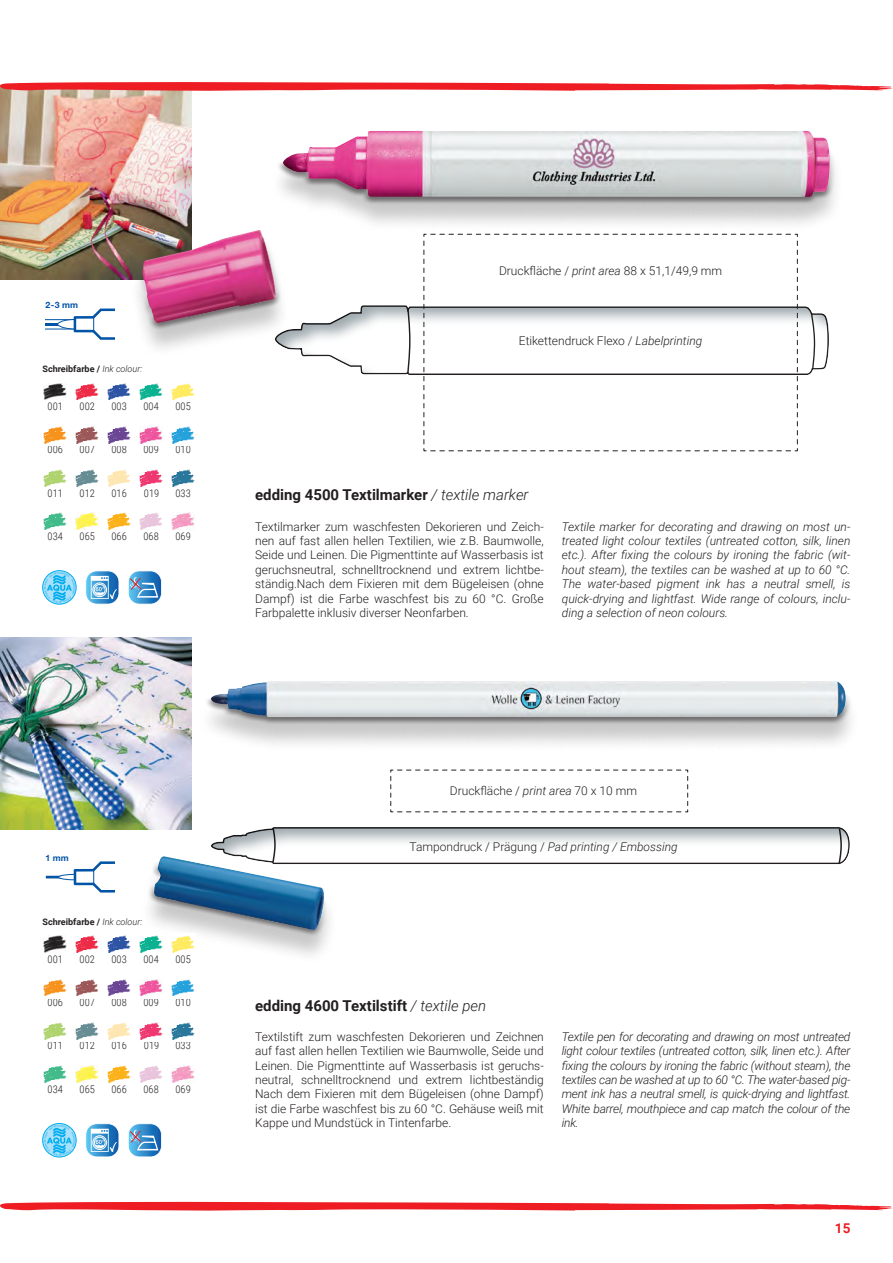
<style>
.page{position:relative;width:893px;height:1263px;background:#fff}
.page>*{position:absolute;margin:0;border:0;box-sizing:border-box;transform-origin:0 0}
.t1{font:700 15px "Roboto";color:#231f20}
.t2{font:700 13.5px "Roboto";color:#ee1d23}
.t3{font:300 12px/14.4px "Roboto";color:#231f20;text-align:justify}
.t4{font:italic 300 12px/14.4px "Roboto";color:#231f20;text-align:justify}
.t5{font:300 10.5px "Roboto Condensed";color:#231f20}
.t6{font:700 9px "Roboto";color:#231f20}
.t7{font:700 8.7px "Helvetica Neue LTW1 G";color:#0154a6}
.s1{font-weight:300;font-style:italic}
.s2{font-style:italic}
.s3{font-style:normal}
</style>
<div class="page">
<img style="left:0;top:91px;width:191px;height:188px">
<img style="left:0;top:638px;width:191px;height:191px">
<div style="left:269px;top:137px;width:575px;height:96px;background:#231f20;opacity:.25"></div>
<div style="left:276px;top:146px;width:561px;height:59px;background:#231f20;opacity:.5"></div>
<img style="left:283px;top:131px;width:547px;height:66px">
<div style="left:197px;top:687px;width:663px;height:66px;background:#231f20;opacity:.25"></div>
<div style="left:204px;top:692px;width:648px;height:33px;background:#231f20;opacity:.5"></div>
<img style="left:211px;top:681px;width:635px;height:36px">
<div style="left:140px;top:863px;width:199px;height:102px;background:#231f20;opacity:.25"></div>
<div style="left:128px;top:237px;width:162px;height:122px;background:#231f20;opacity:.25"></div>
<img style="left:142px;top:230px;width:135px;height:2px">
<svg style="left:132px;top:232px;width:697px;height:143px"></svg>
<svg style="left:423px;top:234px;width:375px;height:218px"></svg>
<svg style="left:143px;top:827px;width:196px;height:113px"></svg>
<div style="left:199px;top:799px;width:660px;height:93px;background:#7e8c93;opacity:.75"></div>
<svg style="left:390px;top:769px;width:298px;height:43px"></svg>
<svg style="left:46px;top:308px;width:69px;height:32px"></svg>
<img style="left:44px;top:383px;width:23px;height:17px">
<img style="left:76px;top:383px;width:23px;height:17px">
<img style="left:108px;top:383px;width:23px;height:17px">
<img style="left:140px;top:383px;width:23px;height:17px">
<img style="left:171px;top:383px;width:24px;height:17px">
<img style="left:44px;top:426px;width:23px;height:17px">
<img style="left:76px;top:426px;width:23px;height:17px">
<img style="left:108px;top:426px;width:23px;height:17px">
<svg style="left:139px;top:430px;width:13px;height:14px"></svg>
<img style="left:140px;top:426px;width:23px;height:17px">
<img style="left:171px;top:426px;width:24px;height:17px">
<img style="left:44px;top:469px;width:23px;height:17px">
<img style="left:76px;top:469px;width:23px;height:17px">
<img style="left:108px;top:469px;width:23px;height:17px">
<img style="left:140px;top:469px;width:23px;height:17px">
<img style="left:171px;top:469px;width:24px;height:17px">
<img style="left:44px;top:513px;width:23px;height:16px">
<svg style="left:75px;top:512px;width:19px;height:18px"></svg>
<img style="left:76px;top:513px;width:23px;height:16px">
<img style="left:108px;top:513px;width:23px;height:16px">
<img style="left:140px;top:513px;width:23px;height:16px">
<img style="left:171px;top:513px;width:24px;height:16px">
<div style="left:43px;top:570px;width:33px;height:34px;border:1px solid #00aeef;border-radius:50%"></div>
<svg style="left:43px;top:572px;width:33px;height:32px"></svg>
<svg style="left:85px;top:571px;width:34px;height:33px"></svg>
<svg style="left:128px;top:571px;width:34px;height:33px"></svg>
<svg style="left:46px;top:861px;width:69px;height:31px"></svg>
<img style="left:44px;top:936px;width:23px;height:17px">
<img style="left:76px;top:936px;width:23px;height:17px">
<img style="left:108px;top:936px;width:23px;height:17px">
<div style="left:138px;top:933px;width:26px;height:22px;background:#fff"></div>
<img style="left:140px;top:936px;width:23px;height:17px">
<div style="left:170px;top:933px;width:26px;height:22px;background:#fff"></div>
<img style="left:171px;top:936px;width:24px;height:17px">
<img style="left:44px;top:979px;width:23px;height:17px">
<img style="left:76px;top:979px;width:23px;height:17px">
<img style="left:108px;top:979px;width:23px;height:17px">
<img style="left:140px;top:979px;width:23px;height:17px">
<img style="left:171px;top:979px;width:24px;height:17px">
<img style="left:44px;top:1022px;width:23px;height:17px">
<img style="left:76px;top:1022px;width:23px;height:17px">
<img style="left:108px;top:1022px;width:23px;height:17px">
<img style="left:140px;top:1022px;width:23px;height:17px">
<img style="left:171px;top:1022px;width:24px;height:17px">
<img style="left:44px;top:1065px;width:23px;height:17px">
<img style="left:76px;top:1065px;width:23px;height:17px">
<img style="left:108px;top:1065px;width:23px;height:17px">
<img style="left:140px;top:1066px;width:23px;height:16px">
<img style="left:171px;top:1065px;width:24px;height:17px">
<div style="left:43px;top:1123px;width:33px;height:34px;border:1px solid #00aeef;border-radius:50%"></div>
<svg style="left:43px;top:1124px;width:33px;height:32px"></svg>
<svg style="left:85px;top:1123px;width:34px;height:34px"></svg>
<svg style="left:128px;top:1123px;width:34px;height:34px"></svg>
<svg style="left:0;top:1202px;width:893px;height:8px"></svg>
<svg style="left:0;top:82px;width:893px;height:9px"></svg>
<p class="t7" style="left:46px;top:300px;width:34px">2-3 mm</p>
<p class="t6" style="left:43px;top:363px;width:101px">Schreibfarbe / <span class="s1">Ink colour:</span></p>
<p class="t5" style="left:48px;top:399px;width:17px">001</p>
<p class="t5" style="left:80px;top:399px;width:17px">002</p>
<p class="t5" style="left:112px;top:399px;width:17px">003</p>
<p class="t5" style="left:144px;top:399px;width:17px">004</p>
<p class="t5" style="left:175px;top:399px;width:17px">005</p>
<p class="t5" style="left:48px;top:442px;width:17px">006</p>
<p class="t5" style="left:80px;top:442px;width:17px">007</p>
<p class="t5" style="left:112px;top:442px;width:17px">008</p>
<p class="t5" style="left:144px;top:442px;width:17px">009</p>
<p class="t5" style="left:175px;top:442px;width:17px">010</p>
<p class="t5" style="left:48px;top:485px;width:17px">011</p>
<p class="t5" style="left:80px;top:485px;width:17px">012</p>
<p class="t5" style="left:112px;top:485px;width:17px">016</p>
<p class="t5" style="left:144px;top:485px;width:17px">019</p>
<p class="t5" style="left:175px;top:485px;width:17px">033</p>
<p class="t5" style="left:48px;top:529px;width:17px">034</p>
<p class="t5" style="left:80px;top:529px;width:17px">065</p>
<p class="t5" style="left:112px;top:529px;width:17px">066</p>
<p class="t5" style="left:144px;top:529px;width:17px">068</p>
<p class="t5" style="left:175px;top:529px;width:17px">069</p>
<p class="t3" style="left:499px;top:263px;width:225px">Druckfläche / <span class="s2">print area</span> 88 x 51,1/49,9 mm</p>
<p class="t3" style="left:519px;top:333px;width:185px">Etikettendruck Flexo / <span class="s2">Labelprinting</span></p>
<p class="t1" style="left:255px;top:484px;width:275px">edding 4500 Textilmarker <span class="s1">/ textile marker</span></p>
<p class="t3" style="left:255px;top:519px;width:290px">Textilmarker zum waschfesten Dekorieren und Zeich&shy;nen auf fast allen hellen Textilien, wie z.B. Baumwolle, Seide und Leinen. Die Pigmenttinte auf Wasserbasis ist geruchsneutral, schnelltrocknend und extrem lichtbe&shy;ständig.Nach dem Fixieren mit dem Bügeleisen (ohne Dampf) ist die Farbe waschfest bis zu 60 °C. Große Farbpalette inklusiv diverser Neonfarben.</p>
<p class="t4" style="left:562px;top:519px;width:290px">Textile marker for decorating and drawing on most un&shy;treated light colour textiles (untreated cotton, silk, linen etc.). After fixing the colours by ironing the fabric (wit&shy;hout steam), the textiles can be washed at up to 60 °C.<br>The water-based pigment ink has a neutral smell, is quick-drying and lightfast. Wide range of colours, inclu&shy;ding a selection of neon colours.</p>
<p class="t7" style="left:46px;top:853px;width:25px">1 mm</p>
<p class="t6" style="left:43px;top:915px;width:101px">Schreibfarbe / <span class="s1">Ink colour:</span></p>
<p class="t5" style="left:48px;top:952px;width:17px">001</p>
<p class="t5" style="left:80px;top:952px;width:17px">002</p>
<p class="t5" style="left:112px;top:952px;width:17px">003</p>
<p class="t5" style="left:144px;top:952px;width:17px">004</p>
<p class="t5" style="left:175px;top:952px;width:17px">005</p>
<p class="t5" style="left:48px;top:995px;width:17px">006</p>
<p class="t5" style="left:80px;top:995px;width:17px">007</p>
<p class="t5" style="left:112px;top:995px;width:17px">008</p>
<p class="t5" style="left:144px;top:995px;width:17px">009</p>
<p class="t5" style="left:175px;top:995px;width:17px">010</p>
<p class="t5" style="left:48px;top:1038px;width:17px">011</p>
<p class="t5" style="left:80px;top:1038px;width:17px">012</p>
<p class="t5" style="left:112px;top:1038px;width:17px">016</p>
<p class="t5" style="left:144px;top:1038px;width:17px">019</p>
<p class="t5" style="left:175px;top:1038px;width:17px">033</p>
<p class="t5" style="left:48px;top:1081px;width:17px">034</p>
<p class="t5" style="left:80px;top:1081px;width:17px">065</p>
<p class="t5" style="left:112px;top:1081px;width:17px">066</p>
<p class="t5" style="left:144px;top:1081px;width:17px">068</p>
<p class="t5" style="left:175px;top:1081px;width:17px">069</p>
<p class="t3" style="left:450px;top:783px;width:189px">Druckfläche / <span class="s2">print area</span> 70 x 10 mm</p>
<p class="t4" style="left:409px;top:839px;width:270px"><span class="s3">Tampondruck / Prägung /</span> Pad printing / Embossing</p>
<p class="t1" style="left:255px;top:995px;width:233px">edding 4600 Textilstift <span class="s1">/ textile pen</span></p>
<p class="t3" style="left:255px;top:1029px;width:290px">Textilstift zum waschfesten Dekorieren und Zeichnen auf fast allen hellen Textilien wie Baumwolle, Seide und Leinen. Die Pigmenttinte auf Wasserbasis ist geruchs&shy;neutral, schnelltrocknend und extrem lichtbeständig Nach dem Fixieren mit dem Bügeleisen (ohne Dampf) ist die Farbe waschfest bis zu 60 °C. Gehäuse weiß mit Kappe und Mundstück in Tintenfarbe.</p>
<p class="t4" style="left:562px;top:1029px;width:290px">Textile pen for decorating and drawing on most untreated light colour textiles (untreated cotton, silk, linen etc.). After fixing the colours by ironing the fabric (without steam), the textiles can be washed at up to 60 °C. The water-based pig&shy;ment ink has a neutral smell, is quick-drying and lightfast.<br>White barrel, mouthpiece and cap match the colour of the ink.</p>
<p class="t2" style="left:835px;top:1218px;width:17px">15</p>
</div>
